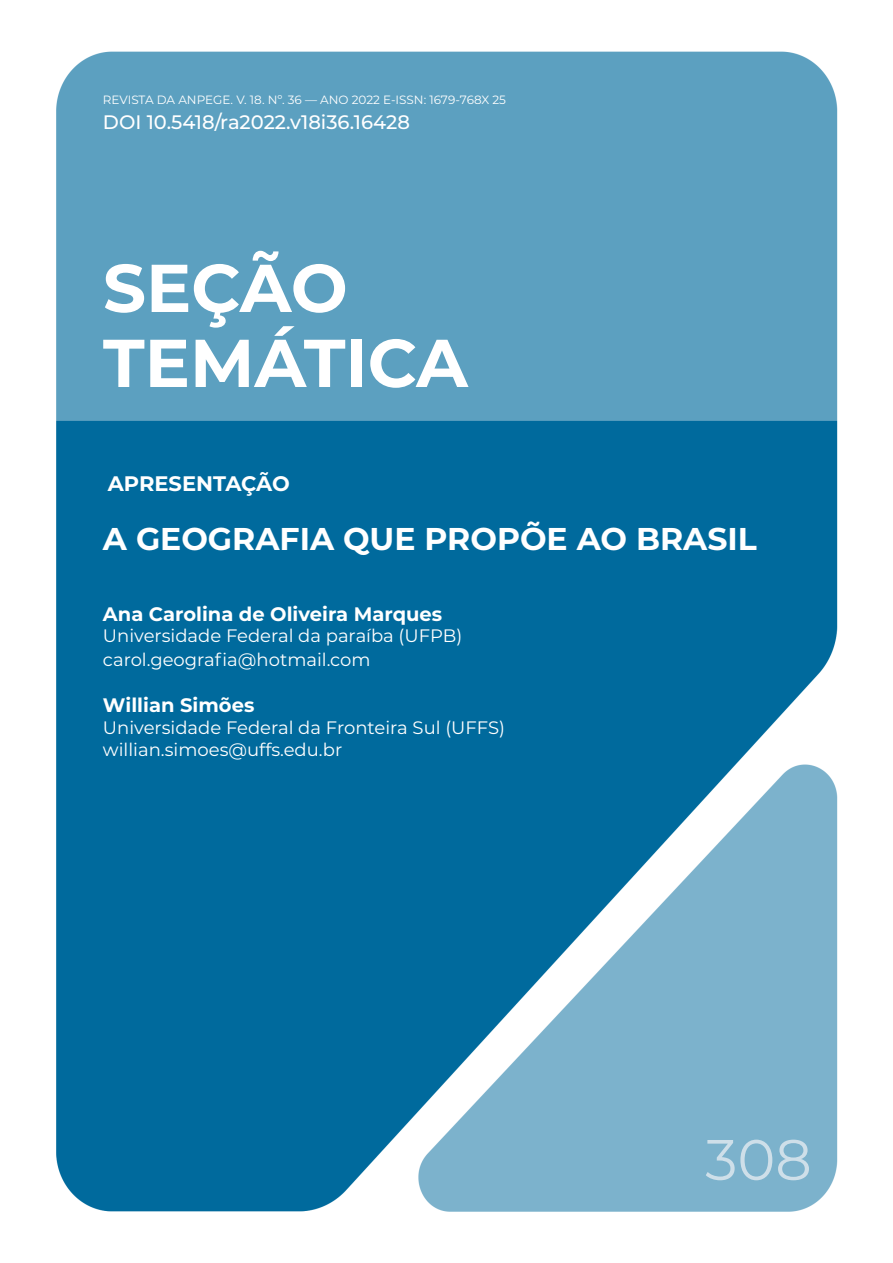
<style>
.page{position:relative;width:893px;height:1263px;background:#fff}
.page>*{position:absolute;margin:0;border:0;box-sizing:border-box;transform-origin:0 0}
.t1{font:700 67.5px/75px "Montserrat";color:#fff}
.t2{font:700 31.5px "Montserrat";color:#fff}
.t3{font:700 21px "Montserrat";color:#fff}
.t4{font:700 19.5px "Montserrat";color:#fff}
.t5{font:500 19.5px "Montserrat";color:#fff}
.t6{font:18px/23.4px "Montserrat";color:#fff}
.t7{font:12px "Montserrat";color:#fff}
</style>
<div class="page">
<img style="left:56px;top:51px;width:782px;height:1161px">
<img style="left:706px;top:1139px;width:103px;height:41px">
<p class="t7" style="left:103px;top:91px;width:405px">REVISTA DA ANPEGE. V. 18. Nº. 36 — ANO 2022 E-ISSN: 1679-768X 25</p>
<p class="t5" style="left:103px;top:109px;width:308px">DOI 10.5418/ra2022.v18i36.16428</p>
<h1 class="t1" style="left:103px;top:247px;width:366px">SEÇÃO<br>TEMÁTICA</h1>
<p class="t3" style="left:108px;top:468px;width:184px">APRESENTAÇÃO</p>
<h2 class="t2" style="left:103px;top:516px;width:655px">A GEOGRAFIA QUE PROPÕE AO BRASIL</h2>
<p class="t4" style="left:103px;top:600px;width:341px">Ana Carolina de Oliveira Marques</p>
<p class="t6" style="left:103px;top:623px;width:361px">Universidade Federal da paraíba (UFPB) carol.geografia@hotmail.com</p>
<p class="t4" style="left:103px;top:691px;width:153px">Willian Simões</p>
<p class="t6" style="left:103px;top:716px;width:404px;line-height:21.6px">Universidade Federal da Fronteira Sul (UFFS) willian.simoes@uffs.edu.br</p>
</div>
